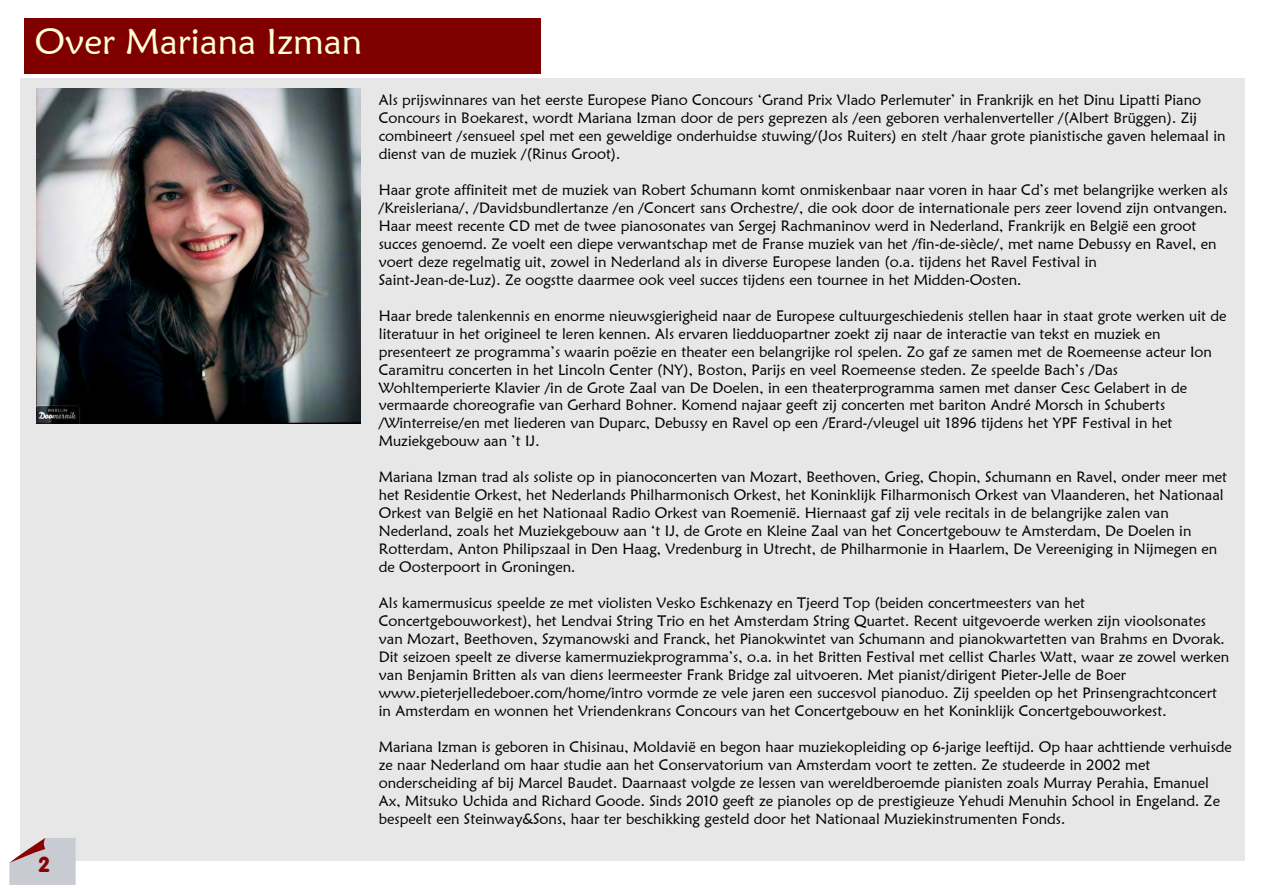
<style>
.page{position:relative;width:1263px;height:893px;background:#fff}
.page>*{position:absolute;margin:0;border:0;box-sizing:border-box;transform-origin:0 0}
.t1{font:36px "Maiandra GD";color:#ffffd9}
.t2{font:21px "VAG Rounded BT";color:#8b0000}
.t3{font:15px/18px "Maiandra GD";color:#000}
</style>
<div class="page">
<div style="left:20px;top:78px;width:1224px;height:783px;background:#e7e7e8"></div>
<div style="left:24px;top:18px;width:516px;height:56px;background:#800000"></div>
<svg style="left:9px;top:838px;width:67px;height:47px;background:#cbc4ca"></svg>
<img style="left:37px;top:89px;width:324px;height:335px">
<h1 class="t1" style="left:35px;top:27px;width:329px">Over Mariana Izman</h1>
<h2 class="t2" style="left:39px;top:856px;width:12px">2</h2>
<p class="t3" style="left:379px;top:92px;width:848px">Als prijswinnares van het eerste Europese Piano Concours ‘Grand Prix Vlado Perlemuter’ in Frankrijk en het Dinu Lipatti Piano Concours in Boekarest, wordt Mariana Izman door de pers geprezen als /een geboren verhalenverteller /(Albert Brüggen). Zij combineert /sensueel spel met een geweldige onderhuidse stuwing/(Jos Ruiters) en stelt /haar grote pianistische gaven helemaal in dienst van de muziek /(Rinus Groot).</p>
<p class="t3" style="left:379px;top:182px;width:850px">Haar grote affiniteit met de muziek van Robert Schumann komt onmiskenbaar naar voren in haar Cd’s met belangrijke werken als /Kreisleriana/, /Davidsbundlertanze /en /Concert sans Orchestre/, die ook door de internationale pers zeer lovend zijn ontvangen.<br>Haar meest recente CD met de twee pianosonates van Sergej Rachmaninov werd in Nederland, Frankrijk en België een groot succes genoemd. Ze voelt een diepe verwantschap met de Franse muziek van het /fin-de-siècle/, met name Debussy en Ravel, en voert deze regelmatig uit, zowel in Nederland als in diverse Europese landen (o.a. tijdens het Ravel Festival in<br>Saint-Jean-de-Luz). Ze oogstte daarmee ook veel succes tijdens een tournee in het Midden-Oosten.</p>
<p class="t3" style="left:379px;top:308px;width:849px">Haar brede talenkennis en enorme nieuwsgierigheid naar de Europese cultuurgeschiedenis stellen haar in staat grote werken uit de literatuur in het origineel te leren kennen. Als ervaren liedduopartner zoekt zij naar de interactie van tekst en muziek en presenteert ze programma’s waarin poëzie en theater een belangrijke rol spelen. Zo gaf ze samen met de Roemeense acteur Ion Caramitru concerten in het Lincoln Center (NY), Boston, Parijs en veel Roemeense steden. Ze speelde Bach’s /Das Wohltemperierte Klavier /in de Grote Zaal van De Doelen, in een theaterprogramma samen met danser Cesc Gelabert in de vermaarde choreografie van Gerhard Bohner. Komend najaar geeft zij concerten met bariton André Morsch in Schuberts /Winterreise/en met liederen van Duparc, Debussy en Ravel op een /Erard-/vleugel uit 1896 tijdens het YPF Festival in het Muziekgebouw aan ’t IJ.</p>
<p class="t3" style="left:379px;top:469px;width:850px">Mariana Izman trad als soliste op in pianoconcerten van Mozart, Beethoven, Grieg, Chopin, Schumann en Ravel, onder meer met het Residentie Orkest, het Nederlands Philharmonisch Orkest, het Koninklijk Filharmonisch Orkest van Vlaanderen, het Nationaal Orkest van België en het Nationaal Radio Orkest van Roemenië. Hiernaast gaf zij vele recitals in de belangrijke zalen van Nederland, zoals het Muziekgebouw aan ‘t IJ, de Grote en Kleine Zaal van het Concertgebouw te Amsterdam, De Doelen in Rotterdam, Anton Philipszaal in Den Haag, Vredenburg in Utrecht, de Philharmonie in Haarlem, De Vereeniging in Nijmegen en de Oosterpoort in Groningen.</p>
<p class="t3" style="left:379px;top:595px;width:852px">Als kamermusicus speelde ze met violisten Vesko Eschkenazy en Tjeerd Top (beiden concertmeesters van het Concertgebouworkest), het Lendvai String Trio en het Amsterdam String Quartet. Recent uitgevoerde werken zijn vioolsonates van Mozart, Beethoven, Szymanowski and Franck, het Pianokwintet van Schumann and pianokwartetten van Brahms en Dvorak.<br>Dit seizoen speelt ze diverse kamermuziekprogramma’s, o.a. in het Britten Festival met cellist Charles Watt, waar ze zowel werken van Benjamin Britten als van diens leermeester Frank Bridge zal uitvoeren. Met pianist/dirigent Pieter-Jelle de Boer www.pieterjelledeboer.com/home/intro vormde ze vele jaren een succesvol pianoduo. Zij speelden op het Prinsengrachtconcert in Amsterdam en wonnen het Vriendenkrans Concours van het Concertgebouw en het Koninklijk Concertgebouworkest.</p>
<p class="t3" style="left:379px;top:739px;width:855px">Mariana Izman is geboren in Chisinau, Moldavië en begon haar muziekopleiding op 6-jarige leeftijd. Op haar achttiende verhuisde ze naar Nederland om haar studie aan het Conservatorium van Amsterdam voort te zetten. Ze studeerde in 2002 met onderscheiding af bij Marcel Baudet. Daarnaast volgde ze lessen van wereldberoemde pianisten zoals Murray Perahia, Emanuel Ax, Mitsuko Uchida and Richard Goode. Sinds 2010 geeft ze pianoles op de prestigieuze Yehudi Menuhin School in Engeland. Ze bespeelt een Steinway&amp;Sons, haar ter beschikking gesteld door het Nationaal Muziekinstrumenten Fonds.</p>
</div>
